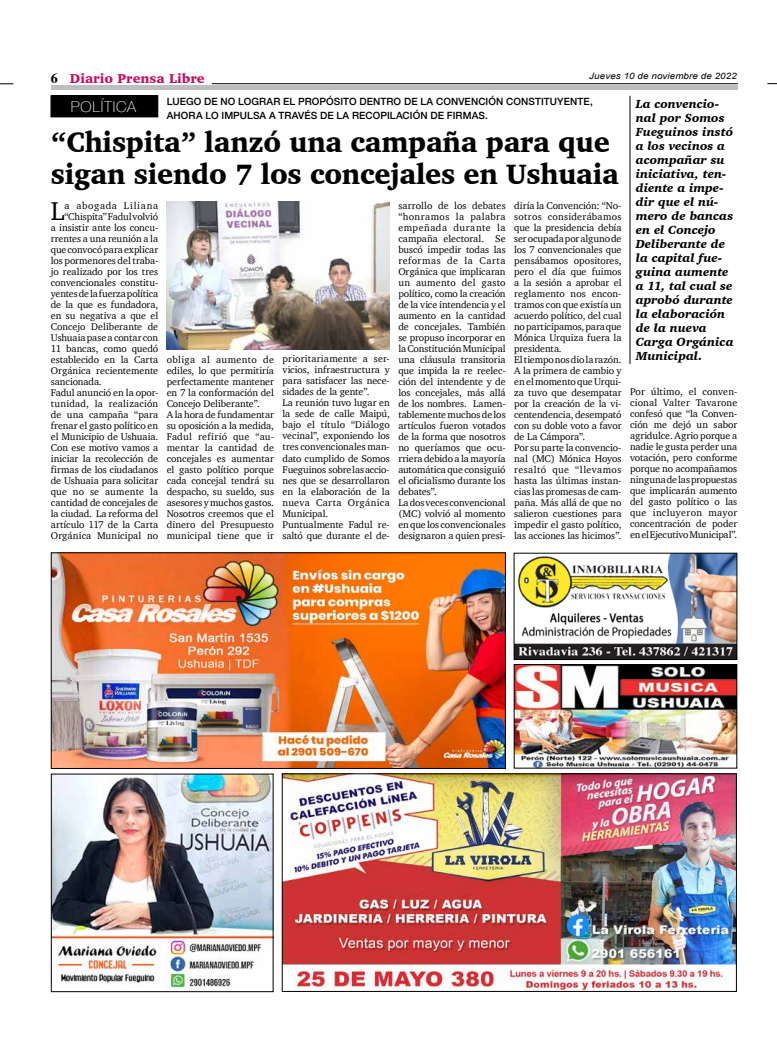
<style>
.page{position:relative;width:777px;height:1063px;background:#fff}
.page>*{position:absolute;margin:0;border:0;box-sizing:border-box;transform-origin:0 0}
.t1{font:900 28.7px/31.7px "Charter";letter-spacing:-.01em;color:#000;scale:.95 1}
.t2{font:26.4px "Charter";color:#000}
.t3{font:100 15px "Helvetica Neue";letter-spacing:.05em;color:#fff}
.t4{font:900 13.2px "Charter";color:#c80c5f}
.t5{font:italic 900 12px/14px "Charter";letter-spacing:.005em;color:#000}
.t6{font:10px/11px "Charter";letter-spacing:-.005em;color:#000}
.t7{font:500 10px/14px "Helvetica Neue";letter-spacing:.01em;color:#000}
.t8{font:10px "Charter";letter-spacing:.015em;color:#000}
.t9{font:10px "Charter";letter-spacing:.02em;color:#000}
.t10{font:10px "Charter";letter-spacing:.07em;color:#000}
.t11{font:italic 8.8px "Arial";letter-spacing:.01em;color:#000;scale:1.11 1}
.s1{font-family:"Times";font-weight:700;font-size:14px;color:#000}
</style>
<div class="page">
<hr style="left:212px;top:83px;width:526px;height:1px;background:#000">
<svg style="left:0;top:84px;width:13px;height:1px"></svg>
<div style="left:51px;top:85px;width:686px;height:5px;background:#bcbec0"></div>
<img style="left:284px;top:776px;width:450px;height:214px">
<div style="left:282px;top:774px;width:454px;height:218px;border:1px solid #000"></div>
<img style="left:53px;top:776px;width:218px;height:213px">
<div style="left:51px;top:774px;width:222px;height:218px;border:1px solid #000"></div>
<img style="left:53px;top:555px;width:450px;height:212px">
<div style="left:51px;top:553px;width:454px;height:216px;border:1px solid #000"></div>
<img style="left:516px;top:666px;width:219px;height:100px">
<div style="left:514px;top:664px;width:223px;height:104px;border:1px solid #000"></div>
<img style="left:516px;top:555px;width:219px;height:103px">
<div style="left:514px;top:553px;width:223px;height:107px;border:1px solid #000"></div>
<div style="left:51px;top:96px;width:107px;height:21px;background:#000"></div>
<hr style="left:630px;top:96px;width:1px;height:268px;background:#000">
<img style="left:167px;top:201px;width:223px;height:149px">
<h3 class="t4" style="left:51px;top:70px;width:155px"><span class="s1">6</span> Diario Prensa Libre</h3>
<p class="t11" style="left:589px;top:70px;width:134px">Jueves 10 de noviembre de 2022</p>
<h3 class="t3" style="left:71px;top:95px;width:67px">POLÍTICA</h3>
<p class="t7" style="left:167px;top:93px;width:427px">LUEGO DE NO LOGRAR EL PROPÓSITO DENTRO DE LA CONVENCIÓN CONSTITUYENTE,<br>AHORA LO IMPULSA A TRAVÉS DE LA RECOPILACIÓN DE FIRMAS.</p>
<h1 class="t1" style="left:51px;top:126px;width:599px">“Chispita” lanzó una campaña para que sigan siendo 7 los concejales en Ushuaia</h1>
<h2 class="t2" style="left:51px;top:189px;width:15px">L</h2>
<p class="t10" style="left:64px;top:197px;width:95px">a abogada Liliana</p>
<p class="t6" style="left:64px;top:211px;width:95px">“Chispita” Fadul volvió</p>
<p class="t6" style="left:51px;top:222px;width:109px">a insistir ante los concu-</p>
<p class="t6" style="left:51px;top:233px;width:109px">rrentes a una reunión a la</p>
<p class="t6" style="left:51px;top:244px;width:109px">que convocó para explicar</p>
<p class="t6" style="left:51px;top:255px;width:109px">los pormenores del traba-</p>
<p class="t6" style="left:51px;top:266px;width:109px">jo realizado por los tres</p>
<p class="t6" style="left:51px;top:277px;width:109px">convencionales constitu-</p>
<p class="t6" style="left:51px;top:288px;width:109px">yentes de la fuerza política</p>
<p class="t6" style="left:51px;top:299px;width:109px">de la que es fundadora,</p>
<p class="t6" style="left:51px;top:310px;width:109px">en su negativa a que el</p>
<p class="t6" style="left:51px;top:321px;width:109px">Concejo Deliberante de</p>
<p class="t6" style="left:51px;top:332px;width:109px">Ushuaia pase a contar con</p>
<p class="t6" style="left:51px;top:343px;width:109px">11 bancas, como quedó</p>
<p class="t6" style="left:51px;top:354px;width:109px">establecido en la Carta</p>
<p class="t6" style="left:51px;top:365px;width:109px">Orgánica recientemente</p>
<p class="t6" style="left:51px;top:376px;width:52px">sancionada.</p>
<p class="t6" style="left:51px;top:387px;width:109px">Fadul anunció en la opor-</p>
<p class="t9" style="left:51px;top:395px;width:109px">tunidad, la realización</p>
<p class="t6" style="left:51px;top:409px;width:109px">de una campaña “para</p>
<p class="t6" style="left:51px;top:420px;width:109px">frenar el gasto político en</p>
<p class="t6" style="left:51px;top:431px;width:109px">el Municipio de Ushuaia.</p>
<p class="t6" style="left:51px;top:442px;width:109px">Con ese motivo vamos a</p>
<p class="t6" style="left:51px;top:453px;width:109px">iniciar la recolección de</p>
<p class="t6" style="left:51px;top:464px;width:109px">firmas de los ciudadanos</p>
<p class="t6" style="left:51px;top:475px;width:109px">de Ushuaia para solicitar</p>
<p class="t8" style="left:51px;top:483px;width:109px">que no se aumente la</p>
<p class="t6" style="left:51px;top:497px;width:109px">cantidad de concejales de</p>
<p class="t6" style="left:51px;top:508px;width:109px">la ciudad. La reforma del</p>
<p class="t6" style="left:51px;top:519px;width:109px">artículo 117 de la Carta</p>
<p class="t8" style="left:51px;top:527px;width:109px">Orgánica Municipal no</p>
<p class="t6" style="left:167px;top:354px;width:109px">obliga al aumento de ediles, lo que permitiría perfectamente mantener en 7 la conformación del<br>Concejo Deliberante”.<br>A la hora de fundamentar su oposición a la medida,<br>Fadul refirió que “au&shy;mentar la cantidad de concejales es aumentar el gasto político porque cada concejal tendrá su despacho, su sueldo, sus asesores y muchos gastos.<br>Nosotros creemos que el dinero del Presupuesto municipal tiene que ir</p>
<p class="t6" style="left:282px;top:353px;width:109px">prioritariamente a ser&shy;vicios, infraestructura y para satisfacer las nece&shy;sidades de la gente”.<br>La reunión tuvo lugar en la sede de calle Maipú, bajo el título “Diálogo vecinal”, exponiendo los tres convencionales man&shy;dato cumplido de Somos<br>Fueguinos sobre las accio&shy;nes que se desarrollaron en la elaboración de la nueva Carta Orgánica<br>Municipal.<br>Puntualmente Fadul re&shy;saltó que durante el de-</p>
<p class="t6" style="left:398px;top:200px;width:109px">sarrollo de los debates “honramos la palabra empeñada durante la campaña electoral. Se buscó impedir todas las reformas de la Carta<br>Orgánica que implicaran un aumento del gasto político, como la creación de la vice intendencia y el aumento en la cantidad de concejales. También se propuso incorporar en la Constitución Municipal una cláusula transitoria que impida la re reelec&shy;ción del intendente y de los concejales, más allá de los nombres. Lamen&shy;tablemente muchos de los artículos fueron votados de la forma que nosotros no queríamos que ocu&shy;rriera debido a la mayoría automática que consiguió el oficialismo durante los debates”.<br>La dos veces convencional (MC) volvió al momento en que los convencionales designaron a quien presi-</p>
<p class="t6" style="left:514px;top:200px;width:109px">diría la Convención: “No&shy;sotros considerábamos que la presidencia debía ser ocupada por alguno de los 7 convencionales que pensábamos opositores, pero el día que fuimos a la sesión a aprobar el reglamento nos encon&shy;tramos con que existía un acuerdo político, del cual no participamos, para que<br>Mónica Urquiza fuera la presidenta.<br>El tiempo nos dio la razón.<br>A la primera de cambio y en el momento que Urqui&shy;za tuvo que desempatar por la creación de la vi&shy;centendencia, desempató con su doble voto a favor de La Cámpora”.<br>Por su parte la convencio&shy;nal (MC) Mónica Hoyos resaltó que “llevamos hasta las últimas instan&shy;cias las promesas de cam&shy;paña. Más allá de que no salieron cuestiones para impedir el gasto político, las acciones las hicimos”.</p>
<p class="t5" style="left:636px;top:96px;width:99px">La convencio&shy;nal por Somos<br>Fueguinos instó a los vecinos a acompañar su iniciativa, ten&shy;diente a impe&shy;dir que el nú&shy;mero de bancas en el Concejo<br>Deliberante de la capital fue&shy;guina aumente a 11, tal cual se aprobó durante la elaboración de la nueva<br>Carga Orgánica<br>Municipal.</p>
<p class="t6" style="left:630px;top:386px;width:109px;text-align:justify">Por último, el conven&shy;cional Valter Tavarone confesó que “la Conven&shy;ción me dejó un sabor agridulce. Agrio porque a nadie le gusta perder una votación, pero conforme porque no acompañamos ninguna de las propuestas que implicarán aumento del gasto político o las que incluyeron mayor concentración de poder en el Ejecutivo Municipal”.</p>
</div>
